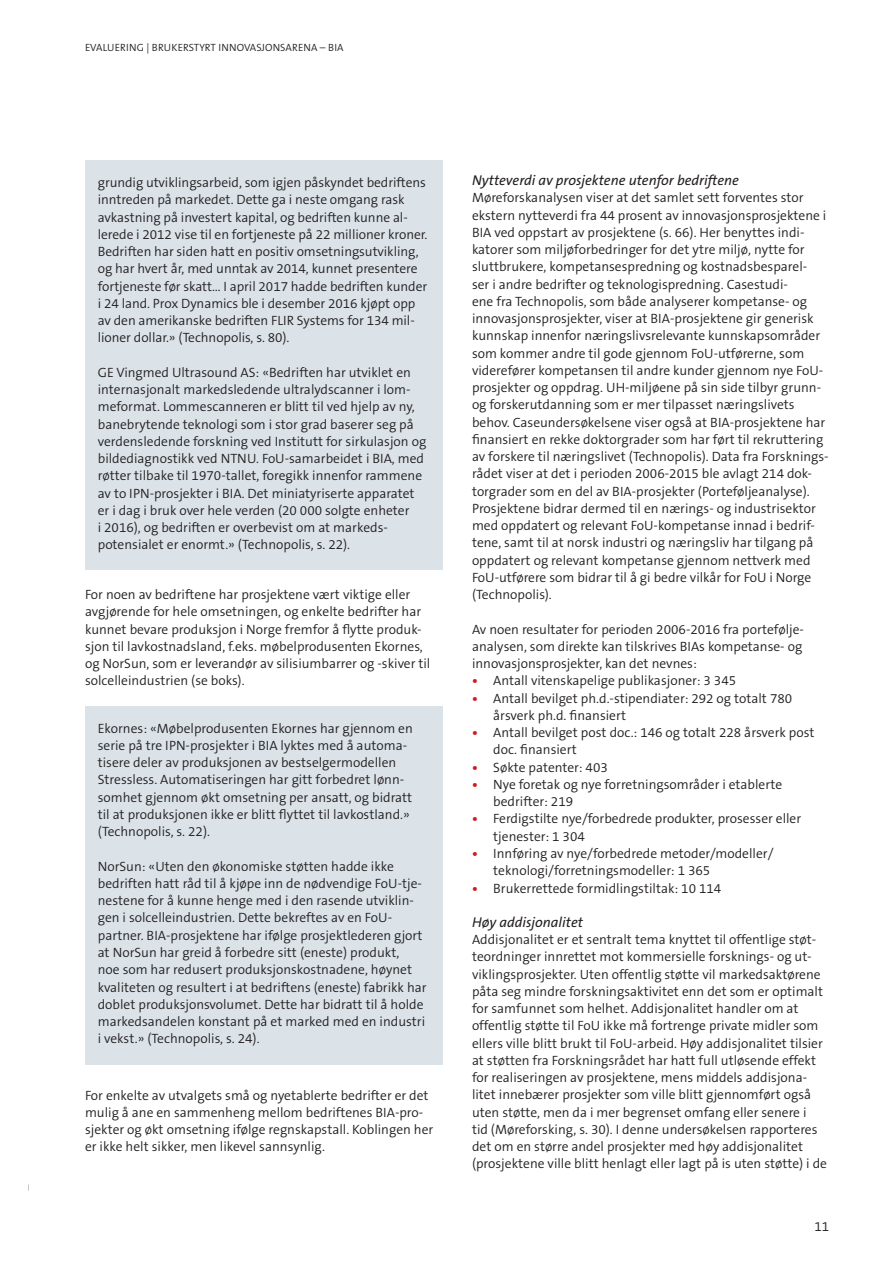
<style>
.page{position:relative;width:893px;height:1263px;background:#fff}
.page>*{position:absolute;margin:0;border:0;box-sizing:border-box;transform-origin:0 0}
.t1{font:italic 14.25px "The Sans B5 Plain";color:#231f20}
.t2{font:300 13.5px/17.2px "The Sans B4";color:#231f20}
.t3{font:300 10.5px "The Sans B4";letter-spacing:.01em;color:#231f20}
.s1{font-family:"The Sans B7";font-weight:700;color:#cf1a20}
</style>
<div class="page">
<div style="left:85px;top:161px;width:357px;height:409px;background:#dbe3e9"></div>
<div style="left:85px;top:706px;width:357px;height:358px;background:#dbe3e9"></div>
<p class="t3" style="left:85px;top:42px;width:260px">EVALUERING | BRUKERSTYRT INNOVASJONSARENA – BIA</p>
<p class="t2" style="left:98px;top:175px;width:331px">grundig utviklingsarbeid, som igjen påskyndet bedriftens inntreden på markedet. Dette ga i neste omgang rask avkastning på investert kapital, og bedriften kunne al&shy;lerede i 2012 vise til en fortjeneste på 22 millioner kroner.<br>Bedriften har siden hatt en positiv omsetningsutvikling, og har hvert år, med unntak av 2014, kunnet presentere fortjeneste før skatt… I april 2017 hadde bedriften kunder i 24 land. Prox Dynamics ble i desember 2016 kjøpt opp av den amerikanske bedriften FLIR Systems for 134 mil&shy;lioner dollar.» (Technopolis, s. 80).</p>
<p class="t2" style="left:98px;top:364px;width:330px">GE Vingmed Ultrasound AS: «Bedriften har utviklet en internasjonalt markedsledende ultralydscanner i lom&shy;meformat. Lommescanneren er blitt til ved hjelp av ny, banebrytende teknologi som i stor grad baserer seg på verdensledende forskning ved Institutt for sirkulasjon og bildediagnostikk ved NTNU. FoU-samarbeidet i BIA, med røtter tilbake til 1970-tallet, foregikk innenfor rammene av to IPN-prosjekter i BIA. Det miniatyriserte apparatet er i dag i bruk over hele verden (20 000 solgte enheter<br>i 2016), og bedriften er overbevist om at markeds&shy;potensialet er enormt.» (Technopolis, s. 22).</p>
<p class="t2" style="left:85px;top:587px;width:347px">For noen av bedriftene har prosjektene vært viktige eller avgjørende for hele omsetningen, og enkelte bedrifter har kunnet bevare produksjon i Norge fremfor å flytte produk&shy;sjon til lavkostnadsland, f.eks. møbelprodusenten Ekornes, og NorSun, som er leverandør av silisiumbarrer og -skiver til solcelleindustrien (se boks).</p>
<p class="t2" style="left:98px;top:720px;width:317px">Ekornes: «Møbelprodusenten Ekornes har gjennom en serie på tre IPN-prosjekter i BIA lyktes med å automa&shy;tisere deler av produksjonen av bestselgermodellen Stressless. Automatiseringen har gitt forbedret lønn&shy;somhet gjennom økt omsetning per ansatt, og bidratt til at produksjonen ikke er blitt flyttet til lavkostland.» (Technopolis, s. 22).</p>
<p class="t2" style="left:98px;top:858px;width:330px">NorSun: «Uten den økonomiske støtten hadde ikke bedriften hatt råd til å kjøpe inn de nødvendige FoU-tje&shy;nestene for å kunne henge med i den rasende utviklin&shy;gen i solcelleindustrien. Dette bekreftes av en FoU&shy;partner. BIA-prosjektene har ifølge prosjektlederen gjort at NorSun har greid å forbedre sitt (eneste) produkt,<br>noe som har redusert produksjonskostnadene, høynet kvaliteten og resultert i at bedriftens (eneste) fabrikk har doblet produksjonsvolumet. Dette har bidratt til å holde markedsandelen konstant på et marked med en industri i vekst.» (Technopolis, s. 24).</p>
<p class="t2" style="left:85px;top:1087px;width:350px">For enkelte av utvalgets små og nyetablerte bedrifter er det mulig å ane en sammenheng mellom bedriftenes BIA-pro&shy;sjekter og økt omsetning ifølge regnskapstall. Koblingen her er ikke helt sikker, men likevel sannsynlig.</p>
<p class="t1" style="left:472px;top:173px;width:269px">Nytteverdi av prosjektene utenfor bedriftene</p>
<p class="t2" style="left:472px;top:190px;width:358px">Møreforskanalysen viser at det samlet sett forventes stor ekstern nytteverdi fra 44 prosent av innovasjonsprosjektene i BIA ved oppstart av prosjektene (s. 66). Her benyttes indi&shy;katorer som miljøforbedringer for det ytre miljø, nytte for sluttbrukere, kompetansespredning og kostnadsbesparel-<br>ser i andre bedrifter og teknologispredning. Casestudi-<br>ene fra Technopolis, som både analyserer kompetanse- og innovasjonsprosjekter, viser at BIA-prosjektene gir generisk kunnskap innenfor næringslivsrelevante kunnskapsområder som kommer andre til gode gjennom FoU-utførerne, som viderefører kompetansen til andre kunder gjennom nye FoU&shy;prosjekter og oppdrag. UH-miljøene på sin side tilbyr grunn&shy;og forskerutdanning som er mer tilpasset næringslivets behov. Caseundersøkelsene viser også at BIA-prosjektene har finansiert en rekke doktorgrader som har ført til rekruttering av forskere til næringslivet (Technopolis). Data fra Forsknings&shy;rådet viser at det i perioden 2006-2015 ble avlagt 214 dok&shy;torgrader som en del av BIA-prosjekter (Porteføljeanalyse).<br>Prosjektene bidrar dermed til en nærings- og industrisektor med oppdatert og relevant FoU-kompetanse innad i bedrif&shy;tene, samt til at norsk industri og næringsliv har tilgang på oppdatert og relevant kompetanse gjennom nettverk med FoU-utførere som bidrar til å gi bedre vilkår for FoU i Norge (Technopolis).</p>
<p class="t2" style="left:472px;top:621px;width:333px">Av noen resultater for perioden 2006-2016 fra portefølje&shy;analysen, som direkte kan tilskrives BIAs kompetanse- og innovasjonsprosjekter, kan det nevnes:</p>
<p class="t2" style="left:472px;top:673px;width:266px"><span class="s1">•</span> Antall vitenskapelige publikasjoner: 3 345</p>
<p class="t2" style="left:493px;top:690px;width:301px;text-indent:-21px"><span class="s1">•</span> Antall bevilget ph.d.-stipendiater: 292 og totalt 780 årsverk ph.d. finansiert</p>
<p class="t2" style="left:493px;top:725px;width:323px;text-indent:-21px"><span class="s1">•</span> Antall bevilget post doc.: 146 og totalt 228 årsverk post doc. finansiert</p>
<p class="t2" style="left:472px;top:759px;width:137px"><span class="s1">•</span> Søkte patenter: 403</p>
<p class="t2" style="left:493px;top:777px;width:291px;text-indent:-21px"><span class="s1">•</span> Nye foretak og nye forretningsområder i etablerte bedrifter: 219</p>
<p class="t2" style="left:493px;top:811px;width:309px;text-indent:-21px"><span class="s1">•</span> Ferdigstilte nye/forbedrede produkter, prosesser eller tjenester: 1 304</p>
<p class="t2" style="left:493px;top:846px;width:282px;text-indent:-21px"><span class="s1">•</span> Innføring av nye/forbedrede metoder/modeller/ teknologi/forretningsmodeller: 1 365</p>
<p class="t2" style="left:472px;top:880px;width:251px"><span class="s1">•</span> Brukerrettede formidlingstiltak: 10 114</p>
<p class="t1" style="left:472px;top:915px;width:112px">Høy addisjonalitet</p>
<p class="t2" style="left:472px;top:932px;width:356px">Addisjonalitet er et sentralt tema knyttet til offentlige støt&shy;teordninger innrettet mot kommersielle forsknings- og ut&shy;viklingsprosjekter. Uten offentlig støtte vil markedsaktørene påta seg mindre forskningsaktivitet enn det som er optimalt for samfunnet som helhet. Addisjonalitet handler om at offentlig støtte til FoU ikke må fortrenge private midler som ellers ville blitt brukt til FoU-arbeid. Høy addisjonalitet tilsier at støtten fra Forskningsrådet har hatt full utløsende effekt for realiseringen av prosjektene, mens middels addisjona&shy;litet innebærer prosjekter som ville blitt gjennomført også uten støtte, men da i mer begrenset omfang eller senere i<br>tid (Møreforsking, s. 30). I denne undersøkelsen rapporteres det om en større andel prosjekter med høy addisjonalitet (prosjektene ville blitt henlagt eller lagt på is uten støtte) i de</p>
<p class="t2" style="left:814px;top:1218px;width:16px">11</p>
</div>
